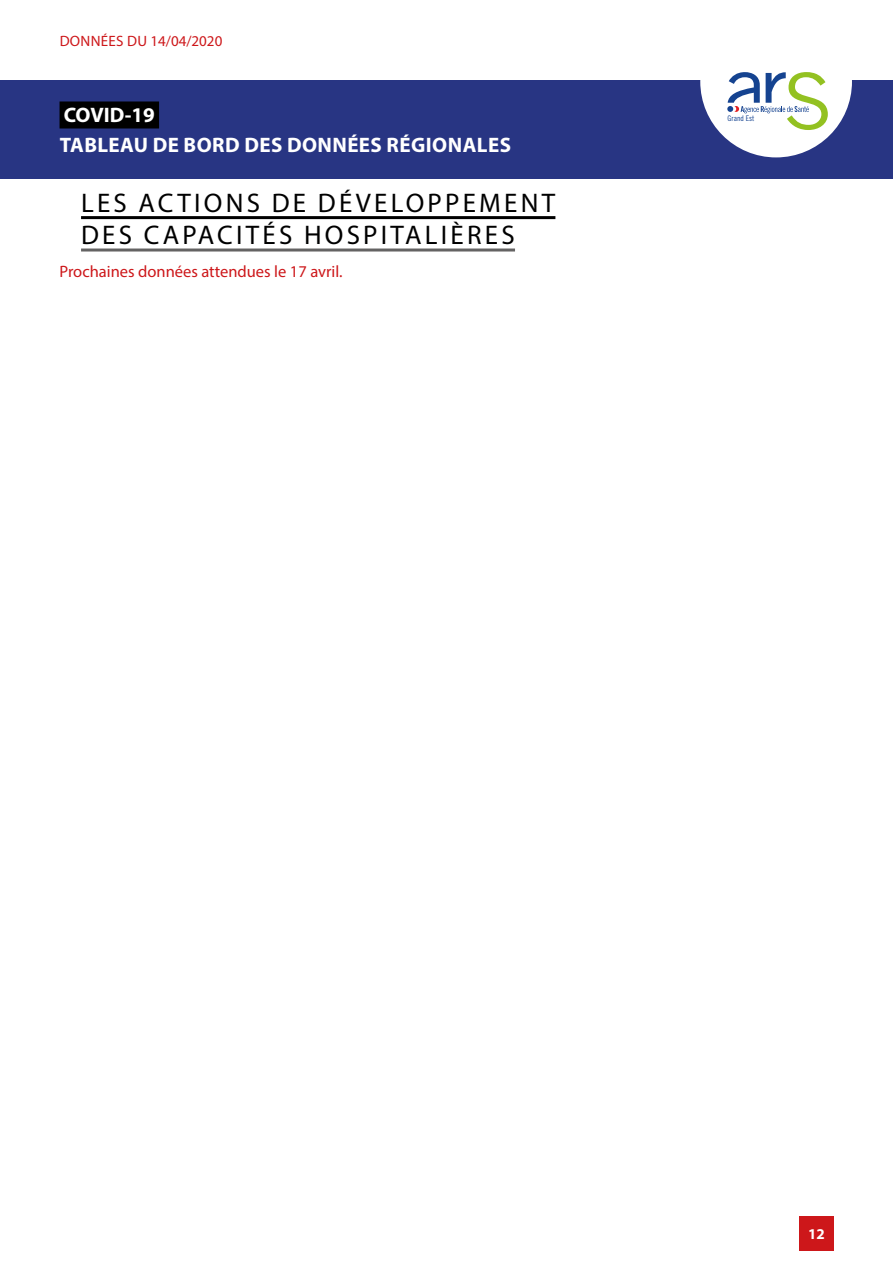
<style>
.page{position:relative;width:893px;height:1263px;background:#fff}
.page>*{position:absolute;margin:0;border:0;box-sizing:border-box;transform-origin:0 0}
.t1{font:27px/32.4px "Myriad Pro";letter-spacing:.12em;color:#000}
.t2{font:700 21px/29.4px "Myriad Pro";letter-spacing:.02em;color:#fff}
.t3{font:16.5px "Myriad Pro";color:#cd171a}
.t4{font:15px "Myriad Pro";letter-spacing:.02em;color:#cd171a}
.t5{font:700 15px "Myriad Pro";color:#fff}
.t6{font:7.8px "Trade Gothic LT Std Cn 18";color:#154390}
</style>
<div class="page">
<div style="left:0;top:80px;width:893px;height:99px;background:#283583"></div>
<div style="left:60px;top:101px;width:99px;height:27px;background:#000"></div>
<div style="left:700px;top:6px;width:152px;height:151px;background:#fff;border-radius:50%"></div>
<svg style="left:727px;top:72px;width:101px;height:58px"></svg>
<div style="left:799px;top:1216px;width:34px;height:34px;background:#cd171a"></div>
<hr style="left:81px;top:216px;width:474px;height:3px;background:#000">
<hr style="left:81px;top:248px;width:434px;height:3px;background:#646363">
<p class="t4" style="left:60px;top:31px;width:164px">DONNÉES DU 14/04/2020</p>
<p class="t2" style="left:60px;top:100px;width:453px">COVID-19<br>TABLEAU DE BORD DES DONNÉES RÉGIONALES</p>
<p class="t6" style="left:728px;top:114px;width:28px">Grand Est</p>
<p class="t1" style="left:81px;top:186px;width:476px">LES ACTIONS DE DÉVELOPPEMENT<br>DES CAPACITÉS HOSPITALIÈRES</p>
<p class="t3" style="left:60px;top:261px;width:285px">Prochaines données attendues le 17 avril.</p>
<p class="t5" style="left:808px;top:1224px;width:18px">12</p>
</div>
